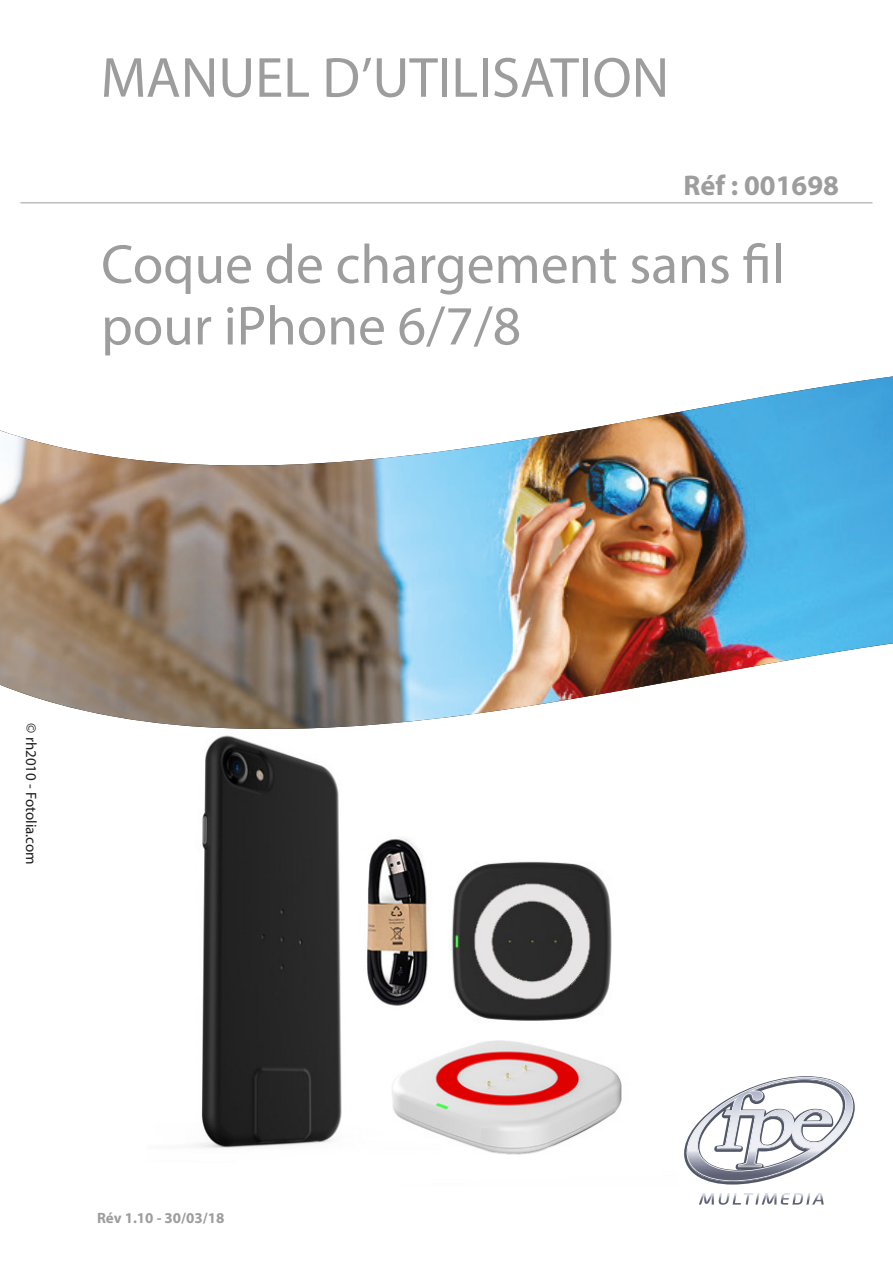
<style>
.page{position:relative;width:893px;height:1263px;background:#fff}
.page>*{position:absolute;margin:0;border:0;box-sizing:border-box;transform-origin:0 0}
.t1{font:57px "Myriad Pro";color:#9d9d9d}
.t2{font:55.5px/61.5px "Myriad Pro";color:#9d9d9d}
.t3{font:700 28.5px "Myriad Pro";color:#9d9d9d}
.t4{font:15px "Myriad Pro";color:#1d1d1b}
.t5{font:700 15px "Myriad Pro";color:#9d9d9d}
</style>
<div class="page">
<img style="left:197px;top:742px;width:425px;height:413px">
<hr style="left:20px;top:203px;width:852px;height:1px;background:#9d9d9d">
<svg style="left:684px;top:1076px;width:171px;height:129px"></svg>
<img style="left:0;top:376px;width:893px;height:365px">
<p class="t1" style="left:101px;top:42px;width:570px">MANUEL D’UTILISATION</p>
<p class="t3" style="left:683px;top:166px;width:157px">Réf : 001698</p>
<p class="t2" style="left:101px;top:233px;width:685px">Coque de chargement sans fil pour iPhone 6/7/8</p>
<p class="t4" style="left:40px;top:723px;width:143px;rotate:90deg">© rh2010 - Fotolia.com</p>
<p class="t5" style="left:97px;top:1208px;width:129px">Rév 1.10 - 30/03/18</p>
</div>
